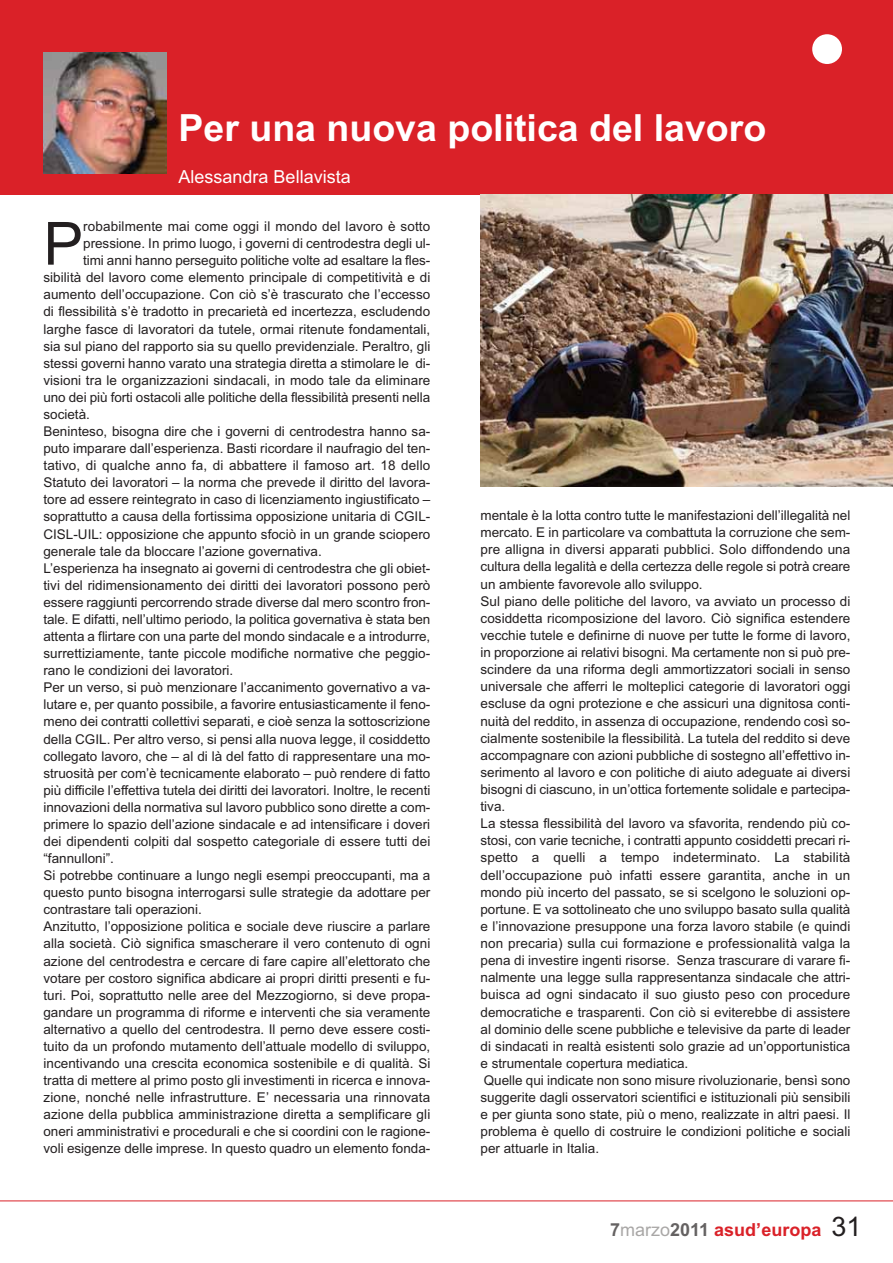
<style>
.page{position:relative;width:893px;height:1263px;background:#fff}
.page>*{position:absolute;margin:0;border:0;box-sizing:border-box;transform-origin:0 0}
.t1{font:59.55px "Arial";color:#231f20}
.t2{font:700 37.5px "Arial";color:#fff}
.t3{font:700 18px "Arial";color:#da2128}
.t4{font:18px "Arial";color:#fff}
.t5{font:13.5px/17.1px "Arial";color:#231f20}
.s1{color:#656262}
.s2{font-weight:400;color:#a9a7a6}
.s3{font-weight:400;font-size:27px;color:#231f20}
</style>
<div class="page">
<div style="left:0;top:0;width:892px;height:194px;background:#da2128"></div>
<hr style="left:0;top:1201px;width:892px;height:1px;background:#da2128">
<div style="left:812px;top:34px;width:30px;height:30px;background:#fff;border-radius:50%"></div>
<img style="left:480px;top:194px;width:412px;height:292px">
<img style="left:43px;top:52px;width:124px;height:121px">
<h2 class="t2" style="left:179px;top:114px;width:589px">Per una nuova politica del lavoro</h2>
<h3 class="t4" style="left:179px;top:171px;width:173px">Alessandra Bellavista</h3>
<h1 class="t1" style="left:43px;top:222px;width:41px">P</h1>
<p class="t5" style="left:83px;top:219px;width:348px">robabilmente mai come oggi il mondo del lavoro è sotto</p>
<p class="t5" style="left:83px;top:236px;width:348px">pressione. In primo luogo, i governi di centrodestra degli ul-</p>
<p class="t5" style="left:83px;top:253px;width:348px">timi anni hanno perseguito politiche volte ad esaltare la fles-</p>
<p class="t5" style="left:43px;top:270px;width:388px">sibilità del lavoro come elemento principale di competitività e di</p>
<p class="t5" style="left:43px;top:287px;width:388px">aumento dell’occupazione. Con ciò s’è trascurato che l’eccesso</p>
<p class="t5" style="left:43px;top:305px;width:388px">di flessibilità s’è tradotto in precarietà ed incertezza, escludendo</p>
<p class="t5" style="left:43px;top:322px;width:388px">larghe fasce di lavoratori da tutele, ormai ritenute fondamentali,</p>
<p class="t5" style="left:43px;top:339px;width:388px">sia sul piano del rapporto sia su quello previdenziale. Peraltro, gli</p>
<p class="t5" style="left:43px;top:356px;width:388px">stessi governi hanno varato una strategia diretta a stimolare le di-</p>
<p class="t5" style="left:43px;top:373px;width:388px">visioni tra le organizzazioni sindacali, in modo tale da eliminare</p>
<p class="t5" style="left:43px;top:390px;width:388px">uno dei più forti ostacoli alle politiche della flessibilità presenti nella</p>
<p class="t5" style="left:43px;top:407px;width:48px">società.</p>
<p class="t5" style="left:43px;top:424px;width:388px">Beninteso, bisogna dire che i governi di centrodestra hanno sa-</p>
<p class="t5" style="left:43px;top:441px;width:388px">puto imparare dall’esperienza. Basti ricordare il naufragio del ten-</p>
<p class="t5" style="left:43px;top:458px;width:388px">tativo, di qualche anno fa, di abbattere il famoso art. 18 dello</p>
<p class="t5" style="left:43px;top:475px;width:388px">Statuto dei lavoratori – la norma che prevede il diritto del lavora-</p>
<p class="t5" style="left:43px;top:492px;width:388px">tore ad essere reintegrato in caso di licenziamento ingiustificato –</p>
<p class="t5" style="left:43px;top:510px;width:388px">soprattutto a causa della fortissima opposizione unitaria di CGIL-</p>
<p class="t5" style="left:43px;top:527px;width:388px">CISL-UIL: opposizione che appunto sfociò in un grande sciopero</p>
<p class="t5" style="left:43px;top:544px;width:280px">generale tale da bloccare l’azione governativa.</p>
<p class="t5" style="left:43px;top:561px;width:388px">L’esperienza ha insegnato ai governi di centrodestra che gli obiet-</p>
<p class="t5" style="left:43px;top:578px;width:388px">tivi del ridimensionamento dei diritti dei lavoratori possono però</p>
<p class="t5" style="left:43px;top:595px;width:388px">essere raggiunti percorrendo strade diverse dal mero scontro fron-</p>
<p class="t5" style="left:43px;top:612px;width:388px">tale. E difatti, nell’ultimo periodo, la politica governativa è stata ben</p>
<p class="t5" style="left:43px;top:629px;width:388px">attenta a flirtare con una parte del mondo sindacale e a introdurre,</p>
<p class="t5" style="left:43px;top:646px;width:388px">surrettiziamente, tante piccole modifiche normative che peggio-</p>
<p class="t5" style="left:43px;top:663px;width:191px">rano le condizioni dei lavoratori.</p>
<p class="t5" style="left:43px;top:680px;width:388px">Per un verso, si può menzionare l’accanimento governativo a va-</p>
<p class="t5" style="left:43px;top:697px;width:388px">lutare e, per quanto possibile, a favorire entusiasticamente il feno-</p>
<p class="t5" style="left:43px;top:714px;width:388px">meno dei contratti collettivi separati, e cioè senza la sottoscrizione</p>
<p class="t5" style="left:43px;top:732px;width:388px">della CGIL. Per altro verso, si pensi alla nuova legge, il cosiddetto</p>
<p class="t5" style="left:43px;top:749px;width:388px">collegato lavoro, che – al di là del fatto di rappresentare una mo-</p>
<p class="t5" style="left:43px;top:766px;width:388px">struosità per com’è tecnicamente elaborato – può rendere di fatto</p>
<p class="t5" style="left:43px;top:783px;width:388px">più difficile l’effettiva tutela dei diritti dei lavoratori. Inoltre, le recenti</p>
<p class="t5" style="left:43px;top:800px;width:388px">innovazioni della normativa sul lavoro pubblico sono dirette a com-</p>
<p class="t5" style="left:43px;top:817px;width:388px">primere lo spazio dell’azione sindacale e ad intensificare i doveri</p>
<p class="t5" style="left:43px;top:834px;width:388px">dei dipendenti colpiti dal sospetto categoriale di essere tutti dei</p>
<p class="t5" style="left:43px;top:851px;width:72px">“fannulloni”.</p>
<p class="t5" style="left:43px;top:868px;width:388px">Si potrebbe continuare a lungo negli esempi preoccupanti, ma a</p>
<p class="t5" style="left:43px;top:885px;width:388px">questo punto bisogna interrogarsi sulle strategie da adottare per</p>
<p class="t5" style="left:43px;top:902px;width:160px">contrastare tali operazioni.</p>
<p class="t5" style="left:43px;top:919px;width:388px">Anzitutto, l’opposizione politica e sociale deve riuscire a parlare</p>
<p class="t5" style="left:43px;top:937px;width:388px">alla società. Ciò significa smascherare il vero contenuto di ogni</p>
<p class="t5" style="left:43px;top:954px;width:388px">azione del centrodestra e cercare di fare capire all’elettorato che</p>
<p class="t5" style="left:43px;top:971px;width:388px">votare per costoro significa abdicare ai propri diritti presenti e fu-</p>
<p class="t5" style="left:43px;top:988px;width:388px">turi. Poi, soprattutto nelle aree del Mezzogiorno, si deve propa-</p>
<p class="t5" style="left:43px;top:1005px;width:388px">gandare un programma di riforme e interventi che sia veramente</p>
<p class="t5" style="left:43px;top:1022px;width:388px">alternativo a quello del centrodestra. Il perno deve essere costi-</p>
<p class="t5" style="left:43px;top:1039px;width:388px">tuito da un profondo mutamento dell’attuale modello di sviluppo,</p>
<p class="t5" style="left:43px;top:1056px;width:388px">incentivando una crescita economica sostenibile e di qualità. Si</p>
<p class="t5" style="left:43px;top:1073px;width:388px">tratta di mettere al primo posto gli investimenti in ricerca e innova-</p>
<p class="t5" style="left:43px;top:1090px;width:388px">zione, nonché nelle infrastrutture. E’ necessaria una rinnovata</p>
<p class="t5" style="left:43px;top:1107px;width:388px">azione della pubblica amministrazione diretta a semplificare gli</p>
<p class="t5" style="left:43px;top:1124px;width:388px">oneri amministrativi e procedurali e che si coordini con le ragione-</p>
<p class="t5" style="left:43px;top:1142px;width:388px">voli esigenze delle imprese. In questo quadro un elemento fonda-</p>
<p class="t5" style="left:480px;top:508px;width:371px">mentale è la lotta contro tutte le manifestazioni dell’illegalità nel mercato. E in particolare va combattuta la corruzione che sem&shy;pre alligna in diversi apparati pubblici. Solo diffondendo una cultura della legalità e della certezza delle regole si potrà creare un ambiente favorevole allo sviluppo.<br>Sul piano delle politiche del lavoro, va avviato un processo di cosiddetta ricomposizione del lavoro. Ciò significa estendere vecchie tutele e definirne di nuove per tutte le forme di lavoro, in proporzione ai relativi bisogni. Ma certamente non si può pre&shy;scindere da una riforma degli ammortizzatori sociali in senso universale che afferri le molteplici categorie di lavoratori oggi escluse da ogni protezione e che assicuri una dignitosa conti&shy;nuità del reddito, in assenza di occupazione, rendendo così so&shy;cialmente sostenibile la flessibilità. La tutela del reddito si deve accompagnare con azioni pubbliche di sostegno all’effettivo in&shy;serimento al lavoro e con politiche di aiuto adeguate ai diversi bisogni di ciascuno, in un’ottica fortemente solidale e partecipa&shy;tiva.<br>La stessa flessibilità del lavoro va sfavorita, rendendo più co&shy;stosi, con varie tecniche, i contratti appunto cosiddetti precari ri&shy;spetto a quelli a tempo indeterminato. La stabilità dell’occupazione può infatti essere garantita, anche in un mondo più incerto del passato, se si scelgono le soluzioni op&shy;portune. E va sottolineato che uno sviluppo basato sulla qualità e l’innovazione presuppone una forza lavoro stabile (e quindi non precaria) sulla cui formazione e professionalità valga la pena di investire ingenti risorse. Senza trascurare di varare fi&shy;nalmente una legge sulla rappresentanza sindacale che attri&shy;buisca ad ogni sindacato il suo giusto peso con procedure democratiche e trasparenti. Con ciò si eviterebbe di assistere al dominio delle scene pubbliche e televisive da parte di leader di sindacati in realtà esistenti solo grazie ad un’opportunistica e strumentale copertura mediatica.<br>Quelle qui indicate non sono misure rivoluzionarie, bensì sono suggerite dagli osservatori scientifici e istituzionali più sensibili e per giunta sono state, più o meno, realizzate in altri paesi. Il problema è quello di costruire le condizioni politiche e sociali per attuarle in Italia.</p>
<h3 class="t3" style="left:610px;top:1223px;width:253px"><span class="s1">7</span><span class="s2">marzo</span><span class="s1">2011</span> asud’europa <span class="s3">31</span></h3>
</div>
